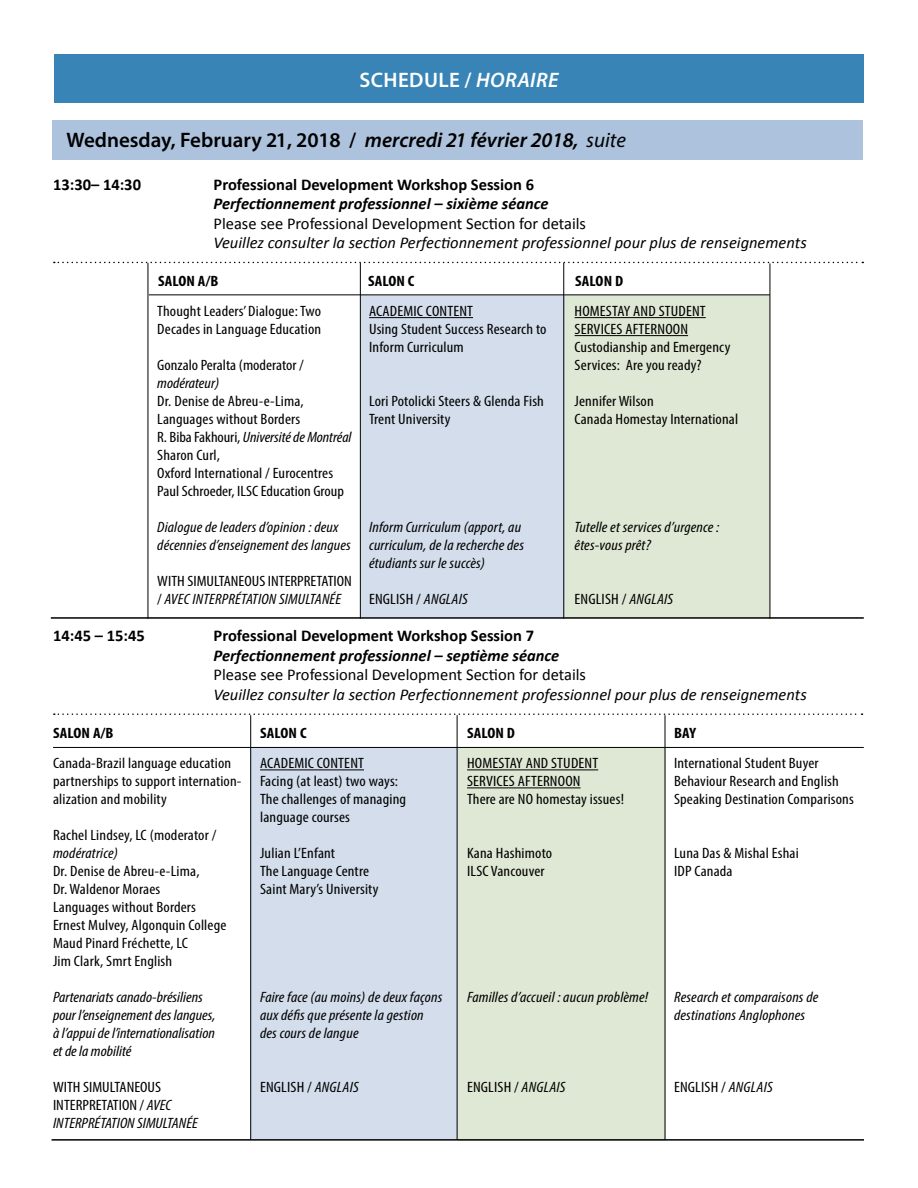
<style>
.page{position:relative;width:918px;height:1188px;background:#fff}
.page>*{position:absolute;margin:0;border:0;box-sizing:border-box;transform-origin:0 0}
.t1{font:600 21px "Myriad Pro";color:#000}
.t2{font:600 21px "Myriad Pro";letter-spacing:.02em;color:#fff}
.t3{font:italic 16.5px "Calibri";color:#000}
.t4{font:700 16.5px "Calibri";color:#000}
.t5{font:16.5px "Calibri";color:#000}
.t6{font:italic 700 16.5px "Calibri";color:#000}
.t7{font:condensed 15px/18px "Myriad Pro";letter-spacing:.01em;color:#000;scale:1.1 1}
.t8{font:italic condensed 15px/18px "Myriad Pro";letter-spacing:.01em;color:#000;scale:1.1 1}
.t9{font:700 condensed 15px "Myriad Pro";letter-spacing:.01em;color:#000;scale:1.1 1}
.s1{font-style:italic}
.s2{font-weight:400;font-style:italic}
</style>
<div class="page">
<div style="left:458px;top:748px;width:207px;height:393px;background:#dfe8d4"></div>
<div style="left:565px;top:295px;width:205px;height:322px;background:#dfe8d4"></div>
<div style="left:251px;top:748px;width:207px;height:391px;background:#d3ddeb"></div>
<div style="left:361px;top:295px;width:203px;height:321px;background:#d3ddeb"></div>
<svg style="left:54px;top:262px;width:809px;height:1px"></svg>
<div style="left:52px;top:120px;width:811px;height:40px;background:#adc2dc"></div>
<hr style="left:52px;top:1139px;width:812px;height:2px;background:#000">
<hr style="left:51px;top:617px;width:813px;height:2px;background:#000">
<hr style="left:369px;top:317px;width:104px;height:1px;background:#000">
<hr style="left:575px;top:317px;width:131px;height:1px;background:#000">
<hr style="left:575px;top:335px;width:113px;height:1px;background:#000">
<hr style="left:360px;top:263px;width:1px;height:356px;background:#000">
<hr style="left:148px;top:263px;width:1px;height:356px;background:#000">
<hr style="left:563px;top:263px;width:1px;height:356px;background:#000">
<svg style="left:54px;top:713px;width:809px;height:2px"></svg>
<hr style="left:260px;top:770px;width:104px;height:1px;background:#000">
<hr style="left:467px;top:770px;width:131px;height:1px;background:#000">
<hr style="left:467px;top:788px;width:114px;height:1px;background:#000">
<hr style="left:457px;top:715px;width:1px;height:425px;background:#000">
<hr style="left:250px;top:715px;width:1px;height:425px;background:#000">
<hr style="left:665px;top:715px;width:1px;height:425px;background:#000">
<hr style="left:53px;top:747px;width:811px;height:1px;background:#000">
<hr style="left:770px;top:263px;width:1px;height:356px;background:#000">
<hr style="left:149px;top:294px;width:621px;height:1px;background:#000">
<div style="left:54px;top:54px;width:810px;height:48px;background:#3884b6"></div>
<h1 class="t2" style="left:359px;top:67px;width:201px">SCHEDULE / <span class="s1">HORAIRE</span></h1>
<h1 class="t1" style="left:67px;top:126px;width:561px">Wednesday, February 21, 2018 / <span class="s1">mercredi 21 février 2018,</span> <span class="s2">suite</span></h1>
<p class="t4" style="left:53px;top:174px;width:89px">13:30– 14:30</p>
<p class="t4" style="left:214px;top:174px;width:322px">Professional Development Workshop Session 6</p>
<p class="t6" style="left:214px;top:193px;width:337px">Perfectionnement professionnel – sixième séance</p>
<p class="t5" style="left:214px;top:213px;width:374px">Please see Professional Development Section for details</p>
<p class="t3" style="left:214px;top:231px;width:595px">Veuillez consulter la section Perfectionnement professionnel pour plus de renseignements</p>
<p class="t9" style="left:158px;top:271px;width:56px">SALON A/B</p>
<p class="t9" style="left:368px;top:271px;width:44px">SALON C</p>
<p class="t9" style="left:575px;top:271px;width:45px">SALON D</p>
<p class="t7" style="left:157px;top:302px;width:150px">Thought Leaders’ Dialogue: Two<br>Decades in Language Education</p>
<p class="t7" style="left:157px;top:356px;width:135px">Gonzalo Peralta (moderator /</p>
<p class="t8" style="left:157px;top:374px;width:58px">modérateur)</p>
<p class="t7" style="left:157px;top:392px;width:178px">Dr. Denise de Abreu-e-Lima,<br>Languages without Borders<br>R. Biba Fakhouri, <span class="s1">Université de Montréal<br></span>Sharon Curl,<br>Oxford International / Eurocentres<br>Paul Schroeder, ILSC Education Group</p>
<p class="t8" style="left:157px;top:518px;width:178px">Dialogue de leaders d’opinion : deux décennies d’enseignement des langues</p>
<p class="t7" style="left:157px;top:572px;width:178px">WITH SIMULTANEOUS INTERPRETATION / <span class="s1">AVEC INTERPRÉTATION SIMULTANÉE</span></p>
<p class="t7" style="left:369px;top:302px;width:163px">ACADEMIC CONTENT<br>Using Student Success Research to<br>Inform Curriculum</p>
<p class="t7" style="left:369px;top:392px;width:160px">Lori Potolicki Steers &amp; Glenda Fish<br>Trent University</p>
<p class="t8" style="left:369px;top:518px;width:142px">Inform Curriculum (apport, au curriculum, de la recherche des étudiants sur le succès)</p>
<p class="t7" style="left:369px;top:590px;width:91px">ENGLISH / <span class="s1">ANGLAIS</span></p>
<p class="t7" style="left:575px;top:302px;width:143px">HOMESTAY AND STUDENT<br>SERVICES AFTERNOON<br>Custodianship and Emergency<br>Services: Are you ready?</p>
<p class="t7" style="left:575px;top:392px;width:150px">Jennifer Wilson<br>Canada Homestay International</p>
<p class="t8" style="left:575px;top:518px;width:133px">Tutelle et services d’urgence : êtes‑vous prêt?</p>
<p class="t7" style="left:575px;top:590px;width:91px">ENGLISH / <span class="s1">ANGLAIS</span></p>
<p class="t4" style="left:53px;top:625px;width:93px">14:45 – 15:45</p>
<p class="t4" style="left:214px;top:625px;width:322px">Professional Development Workshop Session 7</p>
<p class="t6" style="left:214px;top:645px;width:347px">Perfectionnement professionnel – septième séance</p>
<p class="t5" style="left:214px;top:665px;width:374px">Please see Professional Development Section for details</p>
<p class="t3" style="left:214px;top:683px;width:595px">Veuillez consulter la section Perfectionnement professionnel pour plus de renseignements</p>
<p class="t9" style="left:53px;top:724px;width:56px">SALON A/B</p>
<p class="t9" style="left:260px;top:724px;width:44px">SALON C</p>
<p class="t9" style="left:467px;top:724px;width:45px">SALON D</p>
<p class="t9" style="left:674px;top:724px;width:22px">BAY</p>
<p class="t7" style="left:53px;top:754px;width:173px">Canada-Brazil language education partnerships to support internation&shy;alization and mobility</p>
<p class="t7" style="left:53px;top:826px;width:150px">Rachel Lindsey, LC (moderator /</p>
<p class="t8" style="left:53px;top:844px;width:61px">modératrice)</p>
<p class="t7" style="left:53px;top:862px;width:159px">Dr. Denise de Abreu-e-Lima,<br>Dr. Waldenor Moraes<br>Languages without Borders<br>Ernest Mulvey, Algonquin College<br>Maud Pinard Fréchette, LC<br>Jim Clark, Smrt English</p>
<p class="t8" style="left:53px;top:988px;width:149px">Partenariats canado-brésiliens pour l’enseignement des langues, à l’appui de l’internationalisation et de la mobilité</p>
<p class="t7" style="left:53px;top:1078px;width:133px">WITH SIMULTANEOUS<br>INTERPRETATION / <span class="s1">AVEC<br>INTERPRÉTATION SIMULTANÉE</span></p>
<p class="t7" style="left:674px;top:754px;width:165px">International Student Buyer<br>Behaviour Research and English<br>Speaking Destination Comparisons</p>
<p class="t7" style="left:260px;top:754px;width:134px">ACADEMIC CONTENT<br>Facing (at least) two ways:<br>The challenges of managing language courses</p>
<p class="t7" style="left:260px;top:844px;width:109px">Julian L’Enfant<br>The Language Centre<br>Saint Mary’s University</p>
<p class="t7" style="left:467px;top:754px;width:144px">HOMESTAY AND STUDENT<br>SERVICES AFTERNOON<br>There are NO homestay issues!</p>
<p class="t7" style="left:674px;top:844px;width:115px">Luna Das &amp; Mishal Eshai<br>IDP Canada</p>
<p class="t7" style="left:467px;top:844px;width:79px">Kana Hashimoto<br>ILSC Vancouver</p>
<p class="t8" style="left:260px;top:988px;width:167px">Faire face (au moins) de deux façons aux défis que présente la gestion des cours de langue</p>
<p class="t8" style="left:674px;top:988px;width:133px">Research et comparaisons de destinations Anglophones</p>
<p class="t8" style="left:467px;top:988px;width:166px">Familles d’accueil : aucun problème!</p>
<p class="t7" style="left:674px;top:1078px;width:91px">ENGLISH / <span class="s1">ANGLAIS</span></p>
<p class="t7" style="left:467px;top:1078px;width:91px">ENGLISH / <span class="s1">ANGLAIS</span></p>
<p class="t7" style="left:260px;top:1078px;width:91px">ENGLISH / <span class="s1">ANGLAIS</span></p>
</div>
